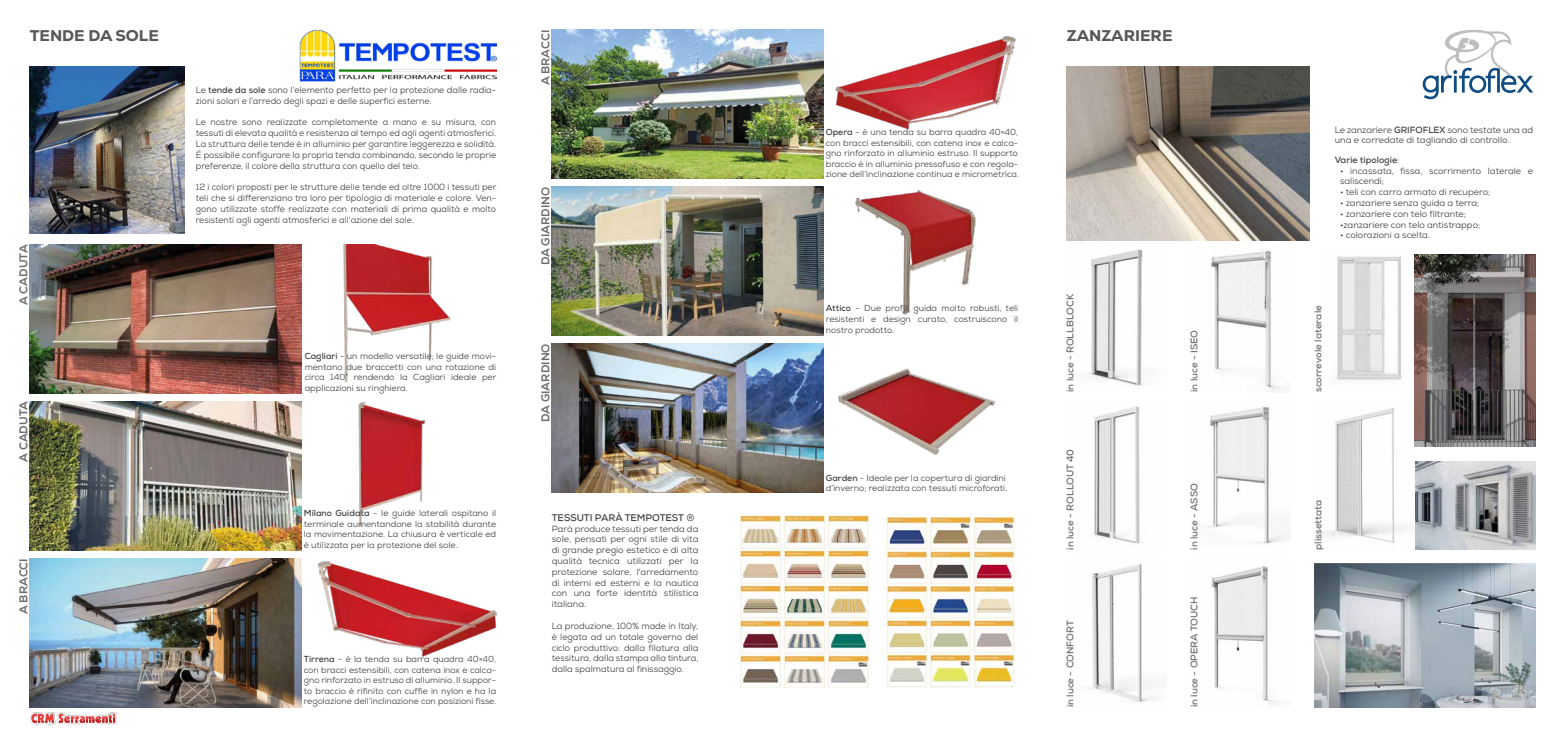
<style>
.page{position:relative;width:1563px;height:737px;background:#fff}
.page>*{position:absolute;margin:0;border:0;box-sizing:border-box;transform-origin:0 0}
.t1{font:800 15.75px "Nexa";color:#575756}
.t2{font:800 11.38px "Nexa";color:#706f6f}
.t3{font:700 9.62px "Nexa";color:#706f6f}
.t4{font:700 9.62px "Nexa";color:#424241}
.t5{font:9.01px/10.8px "Nexa";color:#424241;text-align:justify}
.t6{font:700 9.01px "Nexa";color:#424241}
.t7{font:8.75px/10.5px "Nexa";color:#424241;text-align:justify}
.s1{font-weight:700}
.s2{font-weight:400}
</style>
<div class="page">
<img style="left:1314px;top:563px;width:221px;height:144px">
<img style="left:1415px;top:461px;width:120px;height:88px">
<img style="left:1066px;top:66px;width:243px;height:174px">
<img style="left:1087px;top:249px;width:58px;height:137px">
<img style="left:1093px;top:406px;width:48px;height:138px">
<img style="left:1086px;top:564px;width:67px;height:138px">
<img style="left:1211px;top:250px;width:76px;height:142px">
<img style="left:1210px;top:406px;width:78px;height:138px">
<img style="left:1211px;top:566px;width:65px;height:138px">
<img style="left:1336px;top:256px;width:65px;height:124px">
<img style="left:1319px;top:407px;width:84px;height:136px">
<img style="left:1414px;top:254px;width:121px;height:192px">
<svg style="left:1422px;top:30px;width:111px;height:69px"></svg>
<img style="left:552px;top:29px;width:271px;height:150px">
<img style="left:30px;top:401px;width:271px;height:149px">
<img style="left:30px;top:245px;width:271px;height:149px">
<img style="left:261px;top:245px;width:190px;height:136px">
<img style="left:272px;top:402px;width:154px;height:124px">
<img style="left:822px;top:29px;width:194px;height:117px">
<img style="left:30px;top:558px;width:271px;height:149px">
<img style="left:295px;top:558px;width:203px;height:119px">
<img style="left:823px;top:186px;width:153px;height:132px">
<img style="left:552px;top:186px;width:271px;height:149px">
<img style="left:552px;top:343px;width:271px;height:149px">
<img style="left:785px;top:343px;width:211px;height:136px">
<img style="left:30px;top:66px;width:155px;height:168px">
<img style="left:299px;top:30px;width:197px;height:52px">
<img style="left:739px;top:514px;width:130px;height:173px">
<img style="left:883px;top:514px;width:132px;height:173px">
<svg style="left:30px;top:712px;width:87px;height:14px"></svg>
<h1 class="t1" style="left:30px;top:25px;width:131px">TENDE DA SOLE</h1>
<p class="t2" style="left:17px;top:305px;width:62px;rotate:-90deg">A CADUTA</p>
<p class="t2" style="left:17px;top:461px;width:62px;rotate:-90deg">A CADUTA</p>
<p class="t2" style="left:17px;top:614px;width:57px;rotate:-90deg">A BRACCI</p>
<p class="t5" style="left:196px;top:84px;width:302px">Le <span class="s1">tende da sole</span> sono l’elemento perfetto per la protezione dalle radia&shy;zioni solari e l’arredo degli spazi e delle superfici esterne.</p>
<p class="t5" style="left:196px;top:117px;width:302px">Le nostre sono realizzate completamente a mano e su misura, con tessuti di elevata qualità e resistenza al tempo ed agli agenti atmosferici.<br>La struttura delle tende è in alluminio per garantire leggerezza e solidità.<br>É possibile configurare la propria tenda combinando, secondo le proprie preferenze, il colore della struttura con quello del telo.</p>
<p class="t5" style="left:196px;top:182px;width:302px">12 i colori proposti per le strutture delle tende ed oltre 1000 i tessuti per teli che si differenziano tra loro per tipologia di materiale e colore. Ven&shy;gono utilizzate stoffe realizzate con materiali di prima qualità e molto resistenti agli agenti atmosferici e all'azione del sole.</p>
<p class="t7" style="left:305px;top:351px;width:193px"><span class="s1">Cagliari</span> - un modello versatile; le guide movi&shy;mentano due braccetti con una rotazione di circa 140° rendendo la Cagliari ideale per applicazioni su ringhiera.</p>
<p class="t7" style="left:304px;top:508px;width:194px"><span class="s1">Milano Guidata</span> - le guide laterali ospitano il terminale aumentandone la stabilità durante la movimentazione. La chiusura è verticale ed è utilizzata per la protezione del sole.</p>
<p class="t7" style="left:304px;top:654px;width:194px"><span class="s1">Tirrena</span> - è la tenda su barra quadra 40×40, con bracci estensibili, con catena inox e calca&shy;gno rinforzato in estruso di alluminio. Il suppor&shy;to braccio è rifinito con cuffie in nylon e ha la regolazione dell’inclinazione con posizioni fisse.</p>
<p class="t2" style="left:538px;top:85px;width:57px;rotate:-90deg">A BRACCI</p>
<p class="t2" style="left:538px;top:265px;width:80px;rotate:-90deg">DA GIARDINO</p>
<p class="t2" style="left:538px;top:422px;width:80px;rotate:-90deg">DA GIARDINO</p>
<p class="t4" style="left:552px;top:511px;width:144px">TESSUTI PARÀ TEMPOTEST <span class="s2">®</span></p>
<p class="t5" style="left:552px;top:523px;width:148px">Parà produce tessuti per tenda da sole, pensati per ogni stile di vita di grande pregio estetico e di alta qualità tecnica utilizzati per la protezione solare, l'arredamento di interni ed esterni e la nautica con una forte identità stilistica italiana.</p>
<p class="t5" style="left:552px;top:620px;width:148px">La produzione, 100% made in Italy, è legata ad un totale governo del ciclo produttivo: dalla filatura alla tessitura, dalla stampa alla tintura, dalla spalmatura al finissaggio.</p>
<p class="t7" style="left:826px;top:127px;width:195px"><span class="s1">Opera</span> - è una tenda su barra quadra 40×40, con bracci estensibili, con catena inox e calca&shy;gno rinforzato in alluminio estruso. Il supporto braccio è in alluminio pressofuso e con regola&shy;zione dell’inclinazione continua e micrometrica.</p>
<p class="t7" style="left:826px;top:303px;width:194px"><span class="s1">Attico</span> - Due profili guida molto robusti, teli resistenti e design curato, costruiscono il nostro prodotto.</p>
<p class="t7" style="left:826px;top:472px;width:183px"><span class="s1">Garden</span> - Ideale per la copertura di giardini d’inverno; realizzata con tessuti microforati.</p>
<h1 class="t1" style="left:1067px;top:25px;width:107px">ZANZARIERE</h1>
<p class="t3" style="left:1064px;top:392px;width:99px;rotate:-90deg">in luce - ROLLBLOCK</p>
<p class="t3" style="left:1064px;top:549px;width:102px;rotate:-90deg">in luce - ROLLOUT 40</p>
<p class="t3" style="left:1064px;top:707px;width:89px;rotate:-90deg">in luce - CONFORT</p>
<p class="t3" style="left:1188px;top:392px;width:63px;rotate:-90deg">in luce - ISEO</p>
<p class="t3" style="left:1188px;top:549px;width:68px;rotate:-90deg">in luce - ASSO</p>
<p class="t3" style="left:1188px;top:707px;width:112px;rotate:-90deg">in luce - OPERA TOUCH</p>
<p class="t5" style="left:1334px;top:124px;width:200px">Le zanzariere <span class="s1">GRIFOFLEX</span> sono testate una ad una e corredate di tagliando di controllo.</p>
<p class="t6" style="left:1334px;top:154px;width:66px">Varie tipologie<span class="s2">:</span></p>
<p class="t5" style="left:1340px;top:165px;width:195px">• incassata, fissa, scorrimento laterale e saliscendi;</p>
<p class="t5" style="left:1340px;top:187px;width:152px">• teli con carro armato di recupero;</p>
<p class="t5" style="left:1340px;top:197px;width:141px">• zanzariere senza guida a terra;</p>
<p class="t5" style="left:1340px;top:208px;width:128px">• zanzariere con telo filtrante;</p>
<p class="t5" style="left:1340px;top:219px;width:142px">•zanzariere con telo antistrappo;</p>
<p class="t5" style="left:1340px;top:230px;width:91px">• colorazioni a scelta.</p>
<p class="t3" style="left:1312px;top:392px;width:88px;rotate:-90deg">scorrevole laterale</p>
<p class="t3" style="left:1312px;top:549px;width:52px;rotate:-90deg">plissettata</p>
</div>
